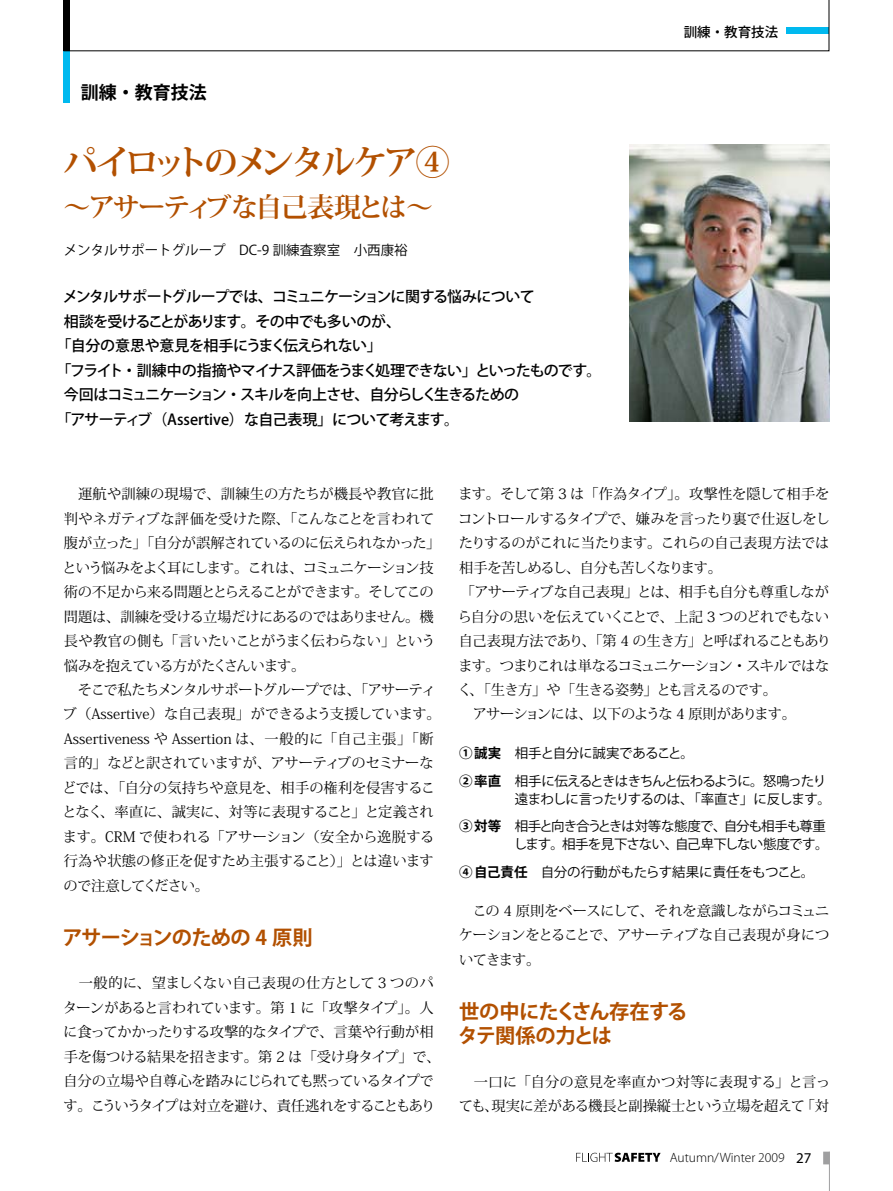
<style>
.page{position:relative;width:893px;height:1191px;background:#fff}
.page>*{position:absolute;margin:0;border:0;box-sizing:border-box;transform-origin:0 0}
.t1{font:700 34.5px "Koz Min Pro";letter-spacing:-.135em;color:#b25000}
.t2{font:700 27px "Koz Min Pro";letter-spacing:-.08em;color:#b25000}
.t3{font:700 20.25px/24.5px "Koz Go Pro";letter-spacing:-.04em;color:#b25000}
.t4{font:700 18px "Koz Go Pro";color:#000}
.t5{font:500 15px "Koz Go Pro";letter-spacing:-.05em;color:#000}
.t6{font:500 15px "Koz Go Pro";letter-spacing:-.03em;color:#000}
.t7{font:14.25px/24.5px "Koz Min Pro";letter-spacing:-.03em;color:#000}
.t8{font:14.25px/24.5px "Koz Min Pro";letter-spacing:-.05em;color:#000}
.t9{font:14.25px/24.5px "Koz Min Pro";letter-spacing:-.005em;color:#000}
.t10{font:13.5px/27.6px "Koz Go Pro";letter-spacing:-.06em;color:#000}
.t11{font:13.5px/27.9px "Koz Go Pro";letter-spacing:-.04em;color:#000}
.t12{font:13.5px/27.6px "Koz Go Pro";letter-spacing:-.07em;color:#000}
.t13{font:13.5px "Koz Go Pro";color:#000}
.t14{font:300 13.5px "Myriad Pro";color:#000}
.t15{font:500 13.5px "Koz Go Pro";color:#000}
.s1{font-weight:700}
.s2{font-weight:400;font-size:15px}
</style>
<div class="page">
<svg style="left:576px;top:1152px;width:85px;height:9px"></svg>
<div style="left:823px;top:1151px;width:6px;height:13px;background:#9f9fa0"></div>
<hr style="left:829px;top:1151px;width:1px;height:40px;background:#9f9fa0">
<div style="left:64px;top:51px;width:6px;height:51px;background:#00b9ef"></div>
<svg style="left:64px;top:0;width:765px;height:51px"></svg>
<img style="left:629px;top:145px;width:200px;height:276px">
<p class="t4" style="left:81px;top:81px;width:128px">訓練・教育技法</p>
<h1 class="t1" style="left:63px;top:137px;width:388px">パイロットのメンタルケア④</h1>
<h2 class="t2" style="left:64px;top:188px;width:368px">～アサーティブな自己表現とは～</h2>
<p class="t13" style="left:64px;top:241px;width:345px">メンタルサポートグループ　DC-9 訓練査察室　小西康裕</p>
<p class="t5" style="left:63px;top:287px;width:473px">メンタルサポートグループでは、コミュニケーションに関する悩みについて</p>
<p class="t5" style="left:64px;top:312px;width:339px">相談を受けることがあります。その中でも多いのが、</p>
<p class="t6" style="left:57px;top:336px;width:327px">「自分の意思や意見を相手にうまく伝えられない」</p>
<p class="t5" style="left:57px;top:361px;width:546px">「フライト・訓練中の指摘やマイナス評価をうまく処理できない」といったものです。</p>
<p class="t5" style="left:64px;top:385px;width:457px">今回はコミュニケーション・スキルを向上させ、自分らしく生きるための</p>
<p class="t5" style="left:57px;top:409px;width:404px">「アサーティブ（Assertive）な自己表現」について考えます。</p>
<p class="t15" style="left:684px;top:24px;width:96px">訓練・教育技法</p>
<p class="t7" style="left:62px;top:481px;width:380px">　運航や訓練の現場で、訓練生の方たちが機長や教官に批判やネガティブな評価を受けた際、「こんなことを言われて腹が立った」「自分が誤解されているのに伝えられなかった」という悩みをよく耳にします。これは、コミュニケーション技術の不足から来る問題ととらえることができます。そしてこの問題は、訓練を受ける立場だけにあるのではありません。機長や教官の側も「言いたいことがうまく伝わらない」という悩みを抱えている方がたくさんいます。<br>　そこで私たちメンタルサポートグループでは、「アサーティブ（Assertive）な自己表現」ができるよう支援しています。<br>Assertiveness や Assertion は、一般的に「自己主張」「断言的」などと訳されていますが、アサーティブのセミナーなどでは、「自分の気持ちや意見を、相手の権利を侵害することなく、率直に、誠実に、対等に表現すること」と定義されます。CRM で使われる「アサーション（安全から逸脱する行為や状態の修正を促すため主張すること）」とは違いますので注意してください。</p>
<h3 class="t3" style="left:63px;top:926px;width:252px">アサーションのための 4 原則</h3>
<p class="t7" style="left:63px;top:970px;width:379px">　一般的に、望ましくない自己表現の仕方として 3 つのパターンがあると言われています。第 1 に「攻撃タイプ」。人に食ってかかったりする攻撃的なタイプで、言葉や行動が相手を傷つける結果を招きます。第 2 は「受け身タイプ」で、自分の立場や自尊心を踏みにじられても黙っているタイプです。こういうタイプは対立を避け、責任逃れをすることもあり</p>
<p class="t8" style="left:458px;top:481px;width:375px">ます。そして第 3 は「作為タイプ」。攻撃性を隠して相手をコントロールするタイプで、嫌みを言ったり裏で仕返しをしたりするのがこれに当たります。これらの自己表現方法では相手を苦しめるし、自分も苦しくなります。<br>「アサーティブな自己表現」とは、相手も自分も尊重しながら自分の思いを伝えていくことで、上記 3 つのどれでもない自己表現方法であり、「第 4 の生き方」と呼ばれることもあります。つまりこれは単なるコミュニケーション・スキルではなく、「生き方」や「生きる姿勢」とも言えるのです。<br>　アサーションには、以下のような 4 原則があります。</p>
<p class="t12" style="left:459px;top:739px;width:368px"><span class="s1">①誠実</span> 相手と自分に誠実であること。<br><span class="s1">② 率直</span> 相手に伝えるときはきちんと伝わるように。怒鳴ったり</p>
<p class="t10" style="left:459px;top:785px;width:373px;text-indent:55px">遠まわしに言ったりするのは、「率直さ」に反します。<br><span class="s1">③ 対等　</span>相手と向き合うときは対等な態度で、自分も相手も尊重</p>
<p class="t11" style="left:459px;top:830px;width:371px;text-indent:55px">します。相手を見下さない、自己卑下しない態度です。<br><span class="s1">④自己責任　</span>自分の行動がもたらす結果に責任をもつこと。</p>
<p class="t7" style="left:459px;top:898px;width:372px;text-align:justify">　この 4 原則をベースにして、それを意識しながらコミュニケーションをとることで、アサーティブな自己表現が身についてきます。</p>
<h3 class="t3" style="left:458px;top:1000px;width:231px">世の中にたくさん存在するタテ関係の力とは</h3>
<p class="t9" style="left:459px;top:1069px;width:373px">　一口に「自分の意見を率直かつ対等に表現する」と言っても、現実に差がある機長と副操縦士という立場を超えて「対</p>
<p class="t14" style="left:670px;top:1150px;width:143px">Autumn/Winter 2009 <span class="s2">27</span></p>
</div>
